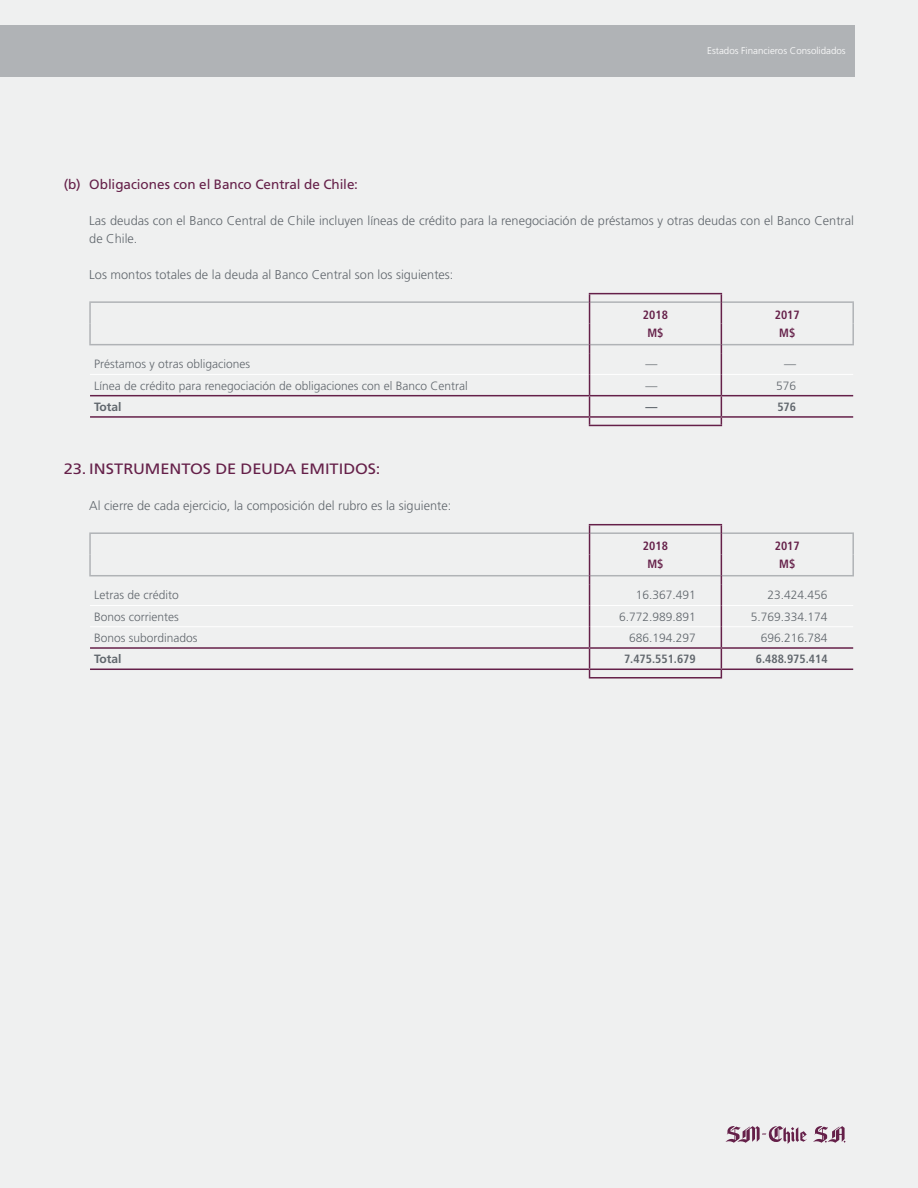
<style>
.page{position:relative;width:918px;height:1188px;background:#eff0f0}
.page>*{position:absolute;margin:0;border:0;box-sizing:border-box;transform-origin:0 0}
.t1{font:15px "Frutiger LT Std";letter-spacing:-.005em;color:#652049;scale:1.1 1}
.t2{font:13.5px "Frutiger LT Std";letter-spacing:-.005em;color:#652049}
.t3{font:300 12.75px/18px "Frutiger LT Std";color:#61676d}
.t4{font:300 12px "Frutiger LT Std";color:#61676d}
.t5{font:700 condensed 12px "Frutiger LT Std";color:#61676d}
.t6{font:700 condensed 12px "Frutiger LT Std";color:#652049}
.t7{font:700 12px "Frutiger LT Std";color:#61676d}
.t8{font:300 9.75px "Frutiger LT Std";color:#fff}
</style>
<div class="page">
<div style="left:0;top:26px;width:854px;height:51px;background:#b0b3b6"></div>
<svg style="left:725px;top:1126px;width:121px;height:18px"></svg>
<hr style="left:89px;top:301px;width:500px;height:2px;background:#b0b3b6">
<hr style="left:89px;top:303px;width:2px;height:20px;background:#b0b3b6">
<hr style="left:590px;top:301px;width:131px;height:2px;background:#b0b3b6">
<hr style="left:722px;top:301px;width:132px;height:2px;background:#b0b3b6">
<hr style="left:852px;top:303px;width:2px;height:20px;background:#b0b3b6">
<hr style="left:89px;top:323px;width:2px;height:21px;background:#b0b3b6">
<hr style="left:852px;top:323px;width:2px;height:21px;background:#b0b3b6">
<hr style="left:89px;top:344px;width:500px;height:1px;background:#b0b3b6">
<hr style="left:590px;top:344px;width:131px;height:1px;background:#b0b3b6">
<hr style="left:722px;top:344px;width:132px;height:1px;background:#b0b3b6">
<hr style="left:90px;top:374px;width:499px;height:1px;background:#fff">
<hr style="left:590px;top:374px;width:131px;height:1px;background:#fff">
<hr style="left:722px;top:374px;width:131px;height:1px;background:#fff">
<hr style="left:589px;top:293px;width:133px;height:1px;background:#652049">
<svg style="left:589px;top:294px;width:1px;height:131px"></svg>
<hr style="left:589px;top:425px;width:133px;height:1px;background:#652049">
<svg style="left:721px;top:294px;width:1px;height:131px"></svg>
<hr style="left:90px;top:395px;width:500px;height:1px;background:#652049">
<hr style="left:590px;top:395px;width:131px;height:1px;background:#652049">
<hr style="left:721px;top:395px;width:132px;height:1px;background:#652049">
<hr style="left:90px;top:416px;width:500px;height:2px;background:#652049">
<hr style="left:590px;top:416px;width:131px;height:2px;background:#652049">
<hr style="left:721px;top:416px;width:132px;height:2px;background:#652049">
<hr style="left:89px;top:532px;width:500px;height:2px;background:#b0b3b6">
<hr style="left:89px;top:534px;width:2px;height:20px;background:#b0b3b6">
<hr style="left:590px;top:532px;width:131px;height:2px;background:#b0b3b6">
<hr style="left:722px;top:532px;width:132px;height:2px;background:#b0b3b6">
<hr style="left:852px;top:534px;width:2px;height:20px;background:#b0b3b6">
<hr style="left:89px;top:554px;width:2px;height:21px;background:#b0b3b6">
<hr style="left:852px;top:554px;width:2px;height:21px;background:#b0b3b6">
<hr style="left:89px;top:575px;width:500px;height:1px;background:#b0b3b6">
<hr style="left:590px;top:575px;width:131px;height:1px;background:#b0b3b6">
<hr style="left:722px;top:575px;width:132px;height:1px;background:#b0b3b6">
<hr style="left:90px;top:605px;width:499px;height:1px;background:#fff">
<hr style="left:590px;top:605px;width:131px;height:1px;background:#fff">
<hr style="left:722px;top:605px;width:131px;height:1px;background:#fff">
<hr style="left:90px;top:626px;width:499px;height:1px;background:#fff">
<hr style="left:590px;top:626px;width:131px;height:1px;background:#fff">
<hr style="left:722px;top:626px;width:131px;height:1px;background:#fff">
<hr style="left:589px;top:524px;width:133px;height:1px;background:#652049">
<svg style="left:589px;top:525px;width:1px;height:152px"></svg>
<hr style="left:589px;top:677px;width:133px;height:2px;background:#652049">
<svg style="left:721px;top:525px;width:1px;height:152px"></svg>
<hr style="left:90px;top:647px;width:500px;height:2px;background:#652049">
<hr style="left:590px;top:647px;width:131px;height:2px;background:#652049">
<hr style="left:721px;top:647px;width:132px;height:2px;background:#652049">
<hr style="left:90px;top:669px;width:500px;height:1px;background:#652049">
<hr style="left:590px;top:669px;width:131px;height:1px;background:#652049">
<hr style="left:721px;top:669px;width:132px;height:1px;background:#652049">
<p class="t8" style="left:707px;top:45px;width:140px">Estados Financieros Consolidados</p>
<p class="t2" style="left:64px;top:177px;width:296px">(b) Obligaciones con el Banco Central de Chile:</p>
<p class="t3" style="left:89px;top:212px;width:766px">Las deudas con el Banco Central de C hile incluyen líneas de crédito para la renegociación de préstamos y otras deudas con el Banco Central de Chile.</p>
<p class="t3" style="left:89px;top:266px;width:366px">Los montos totales de la deuda al Banco Central son los siguientes:</p>
<p class="t6" style="left:643px;top:308px;width:26px">2018</p>
<p class="t6" style="left:775px;top:308px;width:26px">2017</p>
<p class="t6" style="left:647px;top:325px;width:18px">M$</p>
<p class="t6" style="left:779px;top:325px;width:18px">M$</p>
<p class="t4" style="left:94px;top:357px;width:157px">Préstamos y otras obligaciones</p>
<p class="t4" style="left:646px;top:357px;width:13px">—</p>
<p class="t4" style="left:784px;top:357px;width:13px">—</p>
<p class="t4" style="left:94px;top:379px;width:375px">Línea de crédito para renegociación de obligaciones con el Banco Central</p>
<p class="t4" style="left:646px;top:379px;width:13px">—</p>
<p class="t4" style="left:776px;top:379px;width:22px">576</p>
<p class="t7" style="left:94px;top:400px;width:29px">Total</p>
<p class="t5" style="left:646px;top:400px;width:13px">—</p>
<p class="t5" style="left:777px;top:400px;width:20px">576</p>
<p class="t1" style="left:64px;top:460px;width:225px">23. Instrum entos de Deuda Emi</p>
<p class="t1" style="left:330px;top:460px;width:48px">ti dos:</p>
<p class="t3" style="left:89px;top:497px;width:364px">Al cierre de cada ejercicio, la composición del rubro es la siguiente:</p>
<p class="t6" style="left:643px;top:539px;width:26px">2018</p>
<p class="t6" style="left:775px;top:539px;width:26px">2017</p>
<p class="t6" style="left:647px;top:556px;width:18px">M$</p>
<p class="t6" style="left:779px;top:556px;width:18px">M$</p>
<p class="t4" style="left:94px;top:588px;width:86px">Letras de crédito</p>
<p class="t4" style="left:636px;top:588px;width:62px">16.367.491</p>
<p class="t4" style="left:768px;top:588px;width:62px">23.424.456</p>
<p class="t4" style="left:94px;top:610px;width:86px">Bonos corrientes</p>
<p class="t4" style="left:619px;top:610px;width:78px">6.772.989.891</p>
<p class="t4" style="left:751px;top:610px;width:78px">5.769.334.174</p>
<p class="t4" style="left:94px;top:631px;width:105px">Bonos subordinados</p>
<p class="t4" style="left:629px;top:631px;width:68px">686.194.297</p>
<p class="t4" style="left:761px;top:631px;width:68px">696.216.784</p>
<p class="t7" style="left:94px;top:652px;width:29px">Total</p>
<p class="t5" style="left:624px;top:652px;width:73px">7.475.551.679</p>
<p class="t5" style="left:756px;top:652px;width:73px">6.488.975.414</p>
</div>
